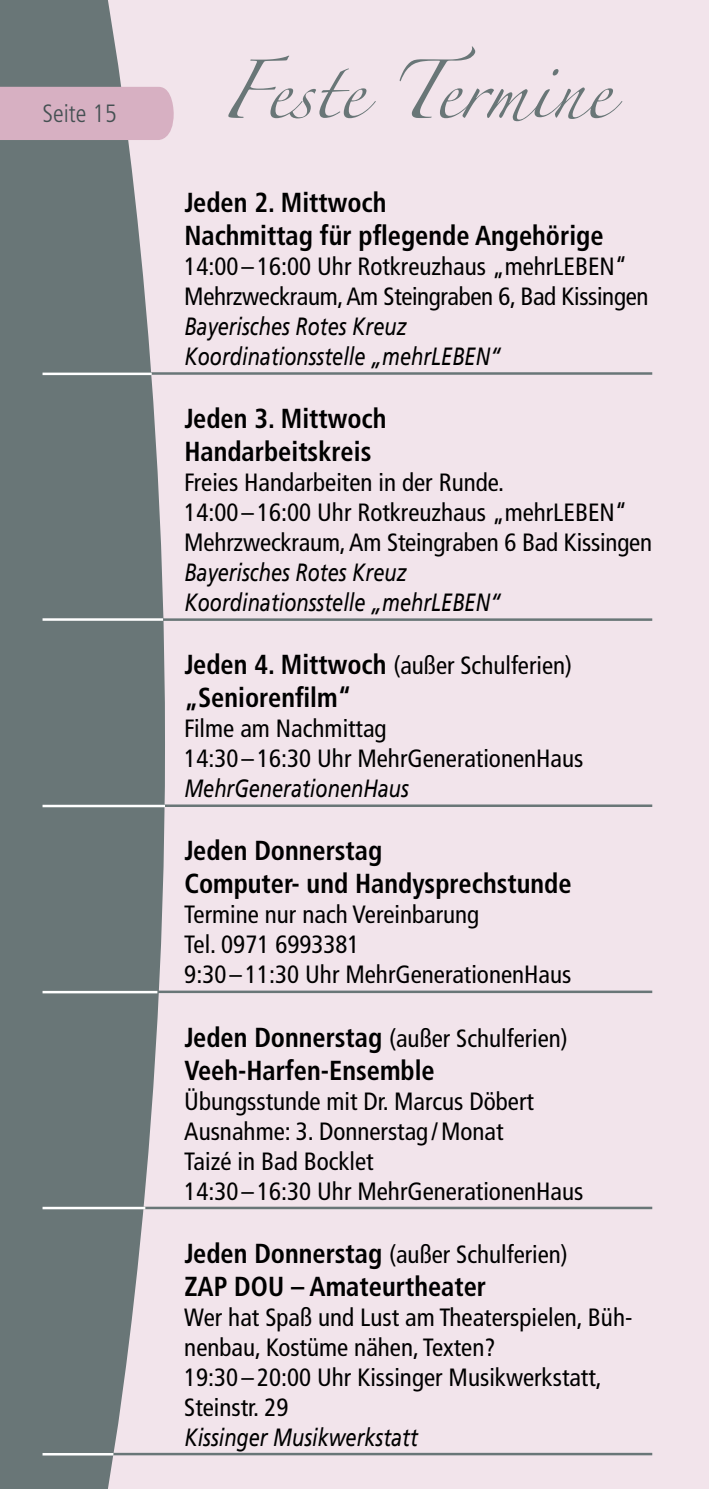
<style>
.page{position:relative;width:709px;height:1489px;background:#fff}
.page>*{position:absolute;margin:0;border:0;box-sizing:border-box;transform-origin:0 0}
.t1{font:52.5px "Zapfino";color:#697677;scale:.96 1}
.t2{font:700 condensed 27.5px/33px "Frutiger";color:#000;scale:.96 1}
.t3{font:condensed 25px/30px "Frutiger";color:#000}
.t4{font:italic 25px/30px "Frutiger";color:#000;scale:.8 1}
.t5{font:300 condensed 25px "Frutiger";color:#445052}
.s1{font-weight:700;font-size:27.5px}
</style>
<div class="page">
<div style="left:0;top:0;width:709px;height:1488px;background:#f2e4eb"></div>
<svg style="left:0;top:0;width:165px;height:1488px;background:#778183"></svg>
<div style="left:0;top:87px;width:174px;height:53px;background:#d7b0c2"></div>
<hr style="left:43px;top:372px;width:609px;height:3px;background:#697677">
<hr style="left:43px;top:618px;width:609px;height:3px;background:#697677">
<hr style="left:43px;top:804px;width:609px;height:3px;background:#697677">
<hr style="left:43px;top:990px;width:609px;height:3px;background:#697677">
<hr style="left:43px;top:1206px;width:609px;height:3px;background:#697677">
<hr style="left:43px;top:1452px;width:609px;height:3px;background:#697677">
<hr style="left:43px;top:372px;width:109px;height:3px;background:#fff">
<hr style="left:43px;top:618px;width:120px;height:2px;background:#fff">
<hr style="left:43px;top:804px;width:122px;height:3px;background:#fff">
<hr style="left:43px;top:990px;width:114px;height:3px;background:#fff">
<hr style="left:43px;top:1206px;width:102px;height:3px;background:#fff">
<hr style="left:43px;top:1452px;width:70px;height:3px;background:#fff">
<p class="t5" style="left:43px;top:99px;width:76px">Seite 15</p>
<h1 class="t1" style="left:220px;top:68px;width:407px">Feste Termine</h1>
<p class="t2" style="left:184px;top:186px;width:438px">Jeden 2. Mittwoch<br>Nachmittag für pflegende Angehörige</p>
<p class="t3" style="left:184px;top:251px;width:465px">14:00 – 16:00 Uhr Rotkreuzhaus „mehrLEBEN“<br>Mehrzweckraum,Am Steingraben 6, Bad Kissingen</p>
<p class="t4" style="left:184px;top:311px;width:397px">Bayerisches Rotes Kreuz<br>Koordinationsstelle „mehrLEBEN“</p>
<p class="t2" style="left:184px;top:402px;width:212px">Jeden 3. Mittwoch<br>Handarbeitskreis</p>
<p class="t3" style="left:184px;top:467px;width:469px">Freies Handarbeiten in der Runde.<br>14:00 – 16:00 Uhr Rotkreuzhaus „mehrLEBEN“<br>Mehrzweckraum,Am Steingraben 6 Bad Kissingen</p>
<p class="t4" style="left:184px;top:557px;width:397px">Bayerisches Rotes Kreuz<br>Koordinationsstelle „mehrLEBEN“</p>
<p class="t3" style="left:184px;top:650px;width:389px"><span class="s1">Jeden 4. Mittwoch</span> (außer Schulferien)</p>
<p class="t2" style="left:184px;top:681px;width:175px">„Seniorenfilm“</p>
<p class="t3" style="left:184px;top:713px;width:400px">Filme am Nachmittag<br>14:30 – 16:30 Uhr MehrGenerationenHaus</p>
<p class="t4" style="left:184px;top:773px;width:282px">MehrGenerationenHaus</p>
<p class="t2" style="left:184px;top:834px;width:405px">Jeden Donnerstag<br>Computer- und Handysprechstunde</p>
<p class="t3" style="left:184px;top:899px;width:388px">Termine nur nach Vereinbarung<br>Tel. 0971 6993381<br>9:30–11:30 Uhr MehrGenerationenHaus</p>
<p class="t3" style="left:184px;top:1022px;width:385px"><span class="s1">Jeden Donnerstag</span> (außer Schulferien)</p>
<p class="t2" style="left:184px;top:1053px;width:262px">Veeh-Harfen-Ensemble</p>
<p class="t3" style="left:184px;top:1085px;width:400px">Übungsstunde mit Dr. Marcus Döbert<br>Ausnahme: 3. Donnerstag /Monat<br>Taizé in Bad Bocklet<br>14:30– 16:30 Uhr MehrGenerationenHaus</p>
<p class="t3" style="left:184px;top:1238px;width:385px"><span class="s1">Jeden Donnerstag</span> (außer Schulferien)</p>
<p class="t2" style="left:184px;top:1269px;width:316px">ZAP DOU – Amateurtheater</p>
<p class="t3" style="left:184px;top:1301px;width:449px">Wer hat Spaß und Lust am Theaterspielen, Büh&shy;nenbau, Kostüme nähen, Texten?<br>19:30 – 20:00 Uhr Kissinger Musikwerkstatt, Steinstr. 29</p>
<p class="t4" style="left:184px;top:1421px;width:293px">Kissinger Musikwerkstatt</p>
</div>
